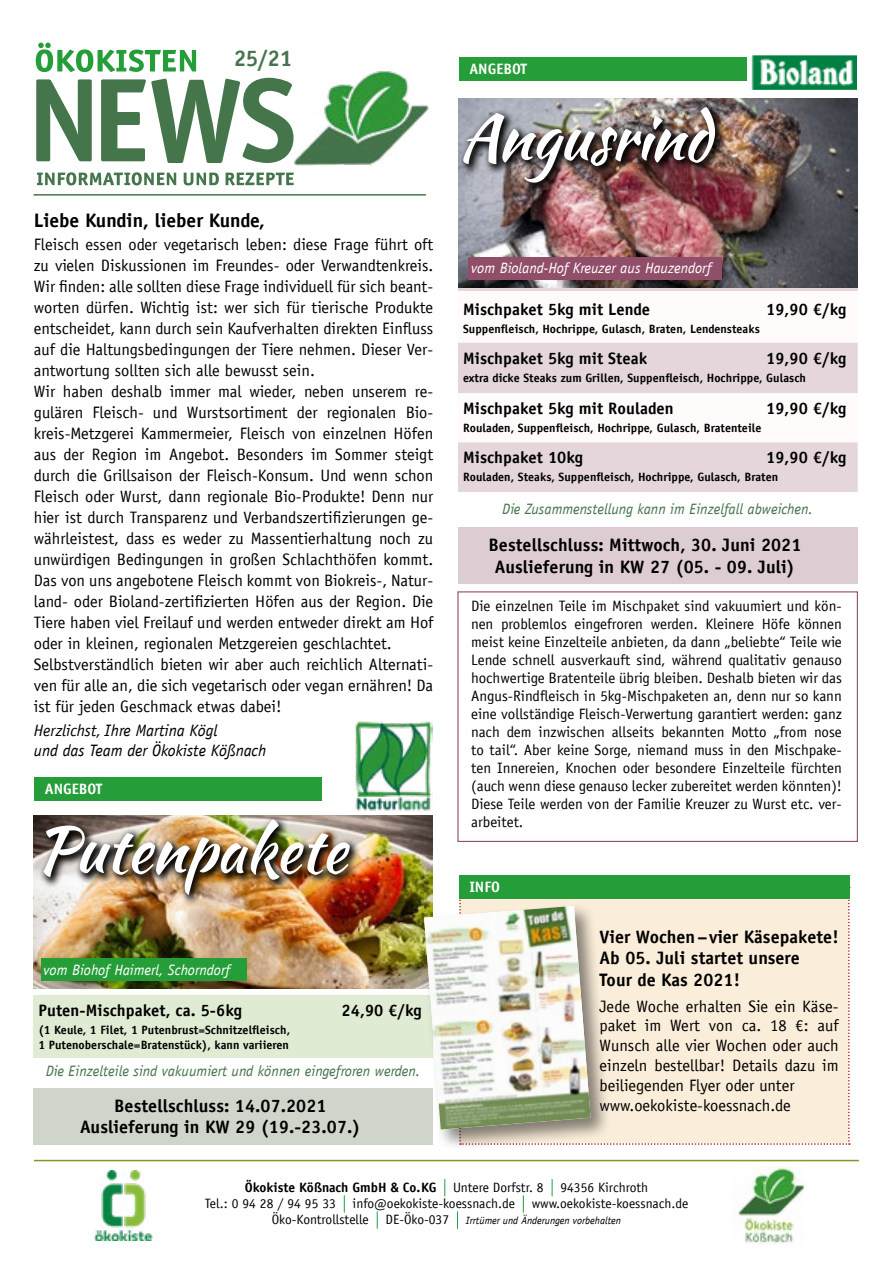
<style>
.page{position:relative;width:893px;height:1263px;background:#fff}
.page>*{position:absolute;margin:0;border:0;box-sizing:border-box;transform-origin:0 0}
.t1{font:63.15px "Kaushan Script";letter-spacing:-.01em;color:#fff}
.t2{font:700 22.5px "Officina Sans LT";color:#45754b}
.t3{font:700 19.5px "Officina Sans LT";color:#000}
.t4{font:700 18px/21.6px "Officina Sans LT";letter-spacing:.005em;color:#000;text-align:center}
.t5{font:16.5px/21px "Officina Sans LT";color:#000}
.t6{font:700 16.5px "Officina Sans LT";letter-spacing:.005em;color:#000}
.t7{font:italic 16.5px/19.8px "Officina Sans LT";color:#000}
.t8{font:15px/18px "Officina Sans LT";color:#000;text-align:justify}
.t9{font:italic 15px "Officina Sans LT";color:#45754b}
.t10{font:italic 15px "Officina Sans LT";color:#fff}
.t11{font:700 15px "Officina Sans LT";color:#fff}
.t12{font:13.5px/16.2px "Officina Sans LT";color:#000;text-align:center}
.t13{font:700 12px/15px "Officina Sans LT";letter-spacing:.005em;color:#000}
.t14{font:italic 10.5px "Officina Sans LT";color:#000}
.s1{font-family:"Officina San ITC"}
.s2{font-weight:700}
.s3{font-style:normal;font-size:13.5px}
</style>
<div class="page">
<img style="left:737px;top:1167px;width:68px;height:78px">
<hr style="left:34px;top:1160px;width:825px;height:1px;background:#85962c">
<svg style="left:444px;top:1179px;width:1px;height:17px"></svg>
<svg style="left:552px;top:1179px;width:1px;height:17px"></svg>
<svg style="left:344px;top:1195px;width:1px;height:17px"></svg>
<svg style="left:523px;top:1195px;width:1px;height:17px"></svg>
<svg style="left:377px;top:1212px;width:1px;height:16px"></svg>
<svg style="left:457px;top:1212px;width:1px;height:16px"></svg>
<img style="left:94px;top:1170px;width:60px;height:70px">
<svg style="left:36px;top:43px;width:160px;height:29px"></svg>
<svg style="left:36px;top:78px;width:254px;height:85px"></svg>
<img style="left:290px;top:71px;width:139px;height:95px">
<svg style="left:37px;top:172px;width:257px;height:13px"></svg>
<hr style="left:34px;top:194px;width:391px;height:2px;background:#45754b">
<div style="left:457px;top:591px;width:401px;height:251px;border:1px solid #914e68"></div>
<div style="left:458px;top:266px;width:400px;height:226px;background:#e4d6db"></div>
<svg style="left:458px;top:291px;width:400px;height:151px"></svg>
<div style="left:458px;top:527px;width:399px;height:57px;background:#deccd3"></div>
<img style="left:458px;top:98px;width:399px;height:190px">
<div style="left:468px;top:257px;width:254px;height:22px;background:#914e68"></div>
<img style="left:752px;top:57px;width:103px;height:31px">
<div style="left:749px;top:54px;width:109px;height:37px;border:2px solid #fff"></div>
<div style="left:459px;top:57px;width:288px;height:24px;background:#259d38"></div>
<img style="left:458px;top:101px;width:269px;height:92px">
<img style="left:33px;top:815px;width:400px;height:174px">
<div style="left:33px;top:995px;width:400px;height:63px;background:#e0ebd3"></div>
<div style="left:34px;top:777px;width:288px;height:24px;background:#259d38"></div>
<img style="left:355px;top:721px;width:78px;height:90px">
<div style="left:33px;top:1088px;width:400px;height:57px;background:#cfd5ca"></div>
<img style="left:39px;top:815px;width:322px;height:90px">
<div style="left:41px;top:958px;width:206px;height:23px;background:#259d38"></div>
<div style="left:459px;top:875px;width:391px;height:24px;background:#259d38"></div>
<div style="left:420px;top:902px;width:192px;height:249px;background:#000;opacity:.48"></div>
<svg style="left:424px;top:887px;width:426px;height:258px;background:#e9e4cb"></svg>
<img style="left:424px;top:906px;width:167px;height:223px">
<h2 class="t2" style="left:234px;top:44px;width:60px">25/21</h2>
<p class="t3" style="left:34px;top:209px;width:233px">Liebe Kundin, lieber Kunde,</p>
<p class="t5" style="left:34px;top:234px;width:401px">Fleisch essen oder vegetarisch leben: diese Frage führt oft zu vielen Diskussionen im Freundes- oder Verwandtenkreis.<br>Wir finden: alle sollten diese Frage individuell für sich beant&shy;worten dürfen. Wichtig ist: wer sich für tierische Produkte entscheidet, kann durch sein Kaufverhalten direkten Einfluss auf die Haltungsbedingungen der Tiere nehmen. Dieser Ver&shy;antwortung sollten sich alle bewusst sein.<br>Wir haben deshalb immer mal wieder, neben unserem re&shy;gulären Fleisch- und Wurstsortiment der regionalen Bio&shy;kreis-Metzgerei Kammermeier, Fleisch von einzelnen Höfen aus der Region im Angebot. Besonders im Sommer steigt durch die Grillsaison der Fleisch-Konsum. Und wenn schon Fleisch oder Wurst, dann regionale Bio-Produkte! Denn nur hier ist durch Transparenz und Verbandszertifizierungen ge&shy;währleistest, dass es weder zu Massentierhaltung noch zu unwürdigen Bedingungen in großen Schlachthöfen kommt.<br>Das von uns angebotene Fleisch kommt von Biokreis-, Natur&shy;land- oder Bioland-zertifizierten Höfen aus der Region. Die Tiere haben viel Freilauf und werden entweder direkt am Hof oder in kleinen, regionalen Metzgereien geschlachtet.<br>Selbstverständlich bieten wir aber auch reichlich Alternati&shy;ven für alle an, die sich vegetarisch oder vegan ernähren! Da ist für jeden Geschmack etwas dabei!</p>
<p class="t7" style="left:34px;top:721px;width:234px"><span class="s1">Herzlichst,</span> Ihre Martina Kögl<br>und das Team der Ökokiste Kößnach</p>
<p class="t11" style="left:45px;top:780px;width:59px">ANGEBOT</p>
<h1 class="t1" style="left:35px;top:803px;width:313px">Putenpakete</h1>
<p class="t10" style="left:44px;top:961px;width:188px">vom Biohof Haimerl, Schorndorf</p>
<p class="t6" style="left:38px;top:1000px;width:205px">Puten-Mischpaket, ca. 5-6kg</p>
<p class="t6" style="left:342px;top:1000px;width:82px">24,90 €/kg</p>
<p class="t13" style="left:38px;top:1022px;width:253px">(1 Keule, 1 Filet, 1 Putenbrust=Schnitzelfleisch,<br>1 Putenoberschale=Bratenstück), kann variieren</p>
<p class="t9" style="left:46px;top:1062px;width:376px">Die Einzelteile sind vakuumiert und können eingefroren werden.</p>
<p class="t4" style="left:80px;top:1095px;width:282px">Bestellschluss: 14.07.2021<br>Auslieferung in KW 29 (19.-23.07.)</p>
<p class="t11" style="left:469px;top:60px;width:59px">ANGEBOT</p>
<h1 class="t1" style="left:459px;top:91px;width:253px">Angusrind</h1>
<p class="t10" style="left:471px;top:259px;width:242px">vom Bioland-Hof Kreuzer aus Hauzendorf</p>
<p class="t6" style="left:463px;top:299px;width:189px">Mischpaket 5kg mit Lende</p>
<p class="t6" style="left:766px;top:299px;width:82px">19,90 €/kg</p>
<p class="t13" style="left:463px;top:321px;width:298px">Suppenfleisch, Hochrippe, Gulasch, Braten, Lendensteaks</p>
<p class="t6" style="left:463px;top:348px;width:186px">Mischpaket 5kg mit Steak</p>
<p class="t6" style="left:766px;top:348px;width:82px">19,90 €/kg</p>
<p class="t13" style="left:463px;top:371px;width:344px">extra dicke Steaks zum Grillen, Suppenfleisch, Hochrippe, Gulasch</p>
<p class="t6" style="left:463px;top:398px;width:212px">Mischpaket 5kg mit Rouladen</p>
<p class="t6" style="left:766px;top:398px;width:82px">19,90 €/kg</p>
<p class="t13" style="left:463px;top:420px;width:300px">Rouladen, Suppenfleisch, Hochrippe, Gulasch, Bratenteile</p>
<p class="t6" style="left:463px;top:447px;width:122px">Mischpaket 10kg</p>
<p class="t6" style="left:766px;top:447px;width:82px">19,90 €/kg</p>
<p class="t13" style="left:463px;top:470px;width:317px">Rouladen, Steaks, Suppenfleisch, Hochrippe, Gulasch, Braten</p>
<p class="t9" style="left:502px;top:500px;width:312px">Die Zusammenstellung kann im Einzelfall abweichen.</p>
<p class="t4" style="left:489px;top:534px;width:314px">Bestellschluss: Mittwoch, 30. Juni 2021<br>Auslieferung in KW 27 (05. - 09. Juli)</p>
<p class="t8" style="left:471px;top:597px;width:372px">Die einzelnen Teile im Mischpaket sind vakuumiert und kön&shy;nen problemlos eingefroren werden. Kleinere Höfe können meist keine Einzelteile anbieten, da dann „beliebte“ Teile wie Lende schnell ausverkauft sind, während qualitativ genauso hochwertige Bratenteile übrig bleiben. Deshalb bieten wir das Angus-Rindfleisch in 5kg-Mischpaketen an, denn nur so kann eine vollständige Fleisch-Verwertung garantiert werden: ganz nach dem inzwischen allseits bekannten Motto „from nose to tail“. Aber keine Sorge, niemand muss in den Mischpake&shy;ten Innereien, Knochen oder besondere Einzelteile fürchten (auch wenn diese genauso lecker zubereitet werden könnten)!<br>Diese Teile werden von der Familie Kreuzer zu Wurst etc. ver&shy;arbeitet.</p>
<p class="t11" style="left:469px;top:877px;width:32px">INFO</p>
<p class="t4" style="left:599px;top:925px;width:241px;text-align:left">Vier Wochen–vier Käsepakete!<br>Ab 05. Juli startet unsere<br>Tour de Kas 2021!</p>
<p class="t5" style="left:599px;top:996px;width:241px;line-height:19.8px">Jede Woche erhalten Sie ein Käse&shy;paket im Wert von ca. 18 €: auf<br>Wunsch alle vier Wochen oder auch einzeln bestellbar! Details dazu im beiliegenden Flyer oder unter www.oekokiste-koessnach.de</p>
<p class="t12" style="left:205px;top:1179px;width:485px"><span class="s2">Ökokiste Kößnach GmbH &amp; Co.KG</span> Untere Dorfstr. 8 94356 Kirchroth<br>Tel.: 0 94 28 / 94 95 33 info@oekokiste-koessnach.de www.oekokiste-koessnach.de</p>
<p class="t14" style="left:272px;top:1215px;width:351px"><span class="s3">Öko-Kontrollstelle DE-Öko-037</span> Irrtümer und Änderungen vorbehalten</p>
</div>
